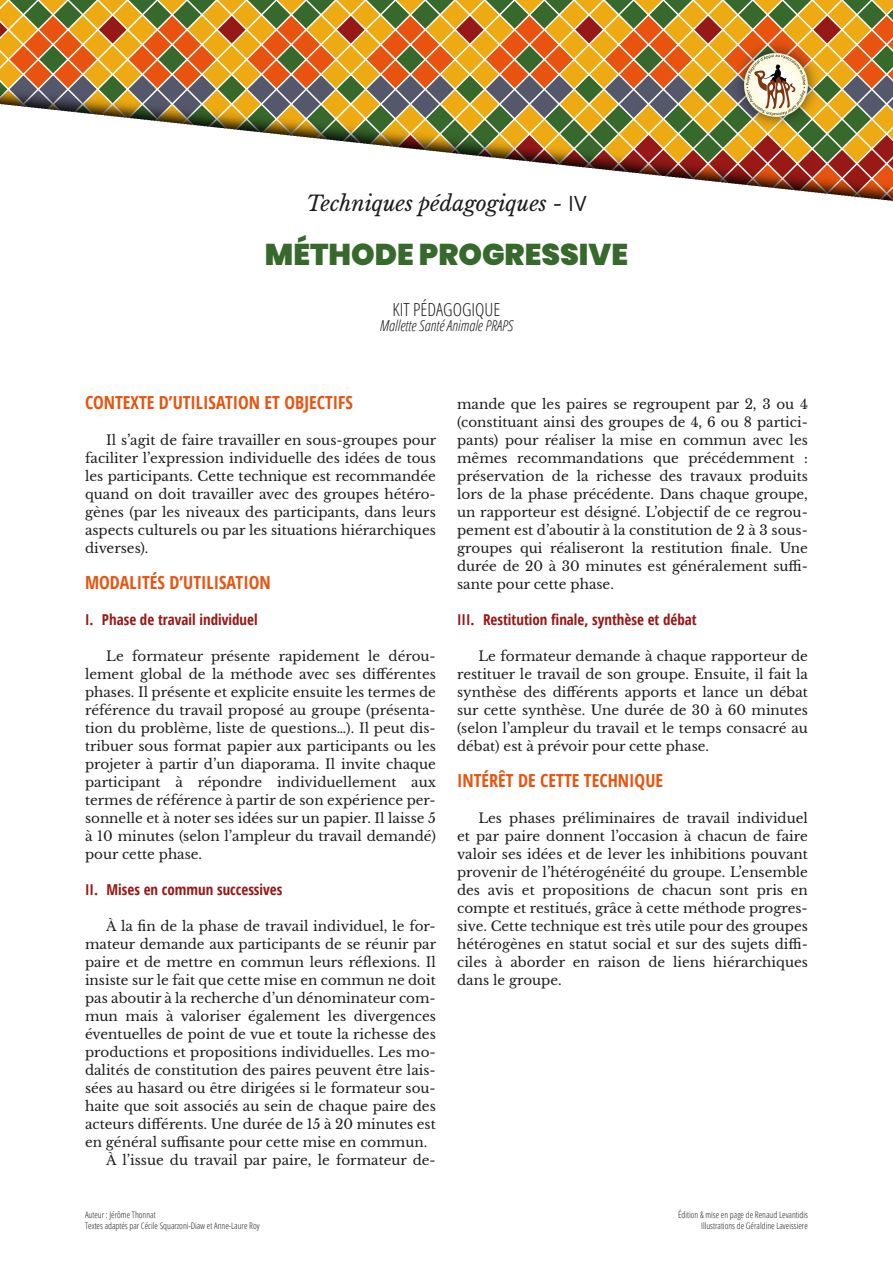
<style>
.page{position:relative;width:893px;height:1263px;background:#fff}
.page>*{position:absolute;margin:0;border:0;box-sizing:border-box;transform-origin:0 0}
.t1{font:900 30px "Poppins";color:#37682c}
.t2{font:italic 21px "Libre Baskerville";color:#1d1d1b}
.t3{font:700 condensed 18px "Open Sans";color:#e8540f}
.t4{font:300 condensed 18px "Open Sans";color:#1d1d1b}
.t5{font:700 condensed 15px "Open Sans";color:#971917}
.t6{font:italic 300 condensed 15px "Open Sans";color:#1d1d1b}
.t7{font:13.5px/18px "Libre Baskerville";color:#1d1d1b;text-align:justify}
.t8{font:300 condensed 9px/10.8px "Open Sans";color:#1d1d1b;text-align:right}
.s1{font-family:"Open Sans";font-style:normal}
</style>
<div class="page">
<img style="left:0;top:0;width:893px;height:201px">
<div style="left:730px;top:39px;width:92px;height:92px;background:#1d1d1b;opacity:.75"></div>
<div style="left:744px;top:53px;width:60px;height:48px;background:#fff;opacity:.75"></div>
<div style="left:745px;top:63px;width:63px;height:54px;background:#1d1d1b;opacity:.75"></div>
<h2 class="t2" style="left:306px;top:191px;width:282px">Techniques pédagogiques - <span class="s1">IV</span></h2>
<h1 class="t1" style="left:265px;top:237px;width:365px">MÉTHODE PROGRESSIVE</h1>
<h3 class="t4" style="left:393px;top:297px;width:109px">KIT PÉDAGOGIQUE</h3>
<p class="t6" style="left:380px;top:315px;width:135px">Mallette Santé Animale PRAPS</p>
<h3 class="t3" style="left:85px;top:390px;width:269px">CONTEXTE D’UTILISATION ET OBJECTIFS</h3>
<p class="t7" style="left:85px;top:431px;width:353px;text-indent:21px">Il s’agit de faire travailler en sous-groupes pour faciliter l’expression individuelle des idées de tous les participants. Cette technique est recommandée quand on doit travailler avec des groupes hétéro&shy;gènes (par les niveaux des participants, dans leurs aspects culturels ou par les situations hiérarchiques diverses).</p>
<h3 class="t3" style="left:85px;top:570px;width:187px">MODALITÉS D’UTILISATION</h3>
<p class="t5" style="left:85px;top:609px;width:174px">I. Phase de travail individuel</p>
<p class="t7" style="left:85px;top:647px;width:352px;text-indent:21px">Le formateur présente rapidement le dérou&shy;lement global de la méthode avec ses différentes phases. Il présente et explicite ensuite les termes de référence du travail proposé au groupe (présenta&shy;tion du problème, liste de questions…). Il peut dis&shy;tribuer sous format papier aux participants ou les projeter à partir d’un diaporama. Il invite chaque participant à répondre individuellement aux termes de référence à partir de son expérience per&shy;sonnelle et à noter ses idées sur un papier. Il laisse 5 à 10 minutes (selon l’ampleur du travail demandé) pour cette phase.</p>
<p class="t5" style="left:85px;top:879px;width:199px">II. Mises en commun successives</p>
<p class="t7" style="left:106px;top:917px;width:331px">À la fin de la phase de travail individuel, le for-</p>
<p class="t7" style="left:85px;top:935px;width:353px">mateur demande aux participants de se réunir par</p>
<p class="t7" style="left:85px;top:953px;width:352px">paire et de mettre en commun leurs réflexions. Il</p>
<p class="t7" style="left:85px;top:971px;width:352px">insiste sur le fait que cette mise en commun ne doit</p>
<p class="t7" style="left:85px;top:989px;width:352px">pas aboutir à la recherche d’un dénominateur com-</p>
<p class="t7" style="left:85px;top:1007px;width:352px">mun mais à valoriser également les divergences</p>
<p class="t7" style="left:85px;top:1025px;width:352px">éventuelles de point de vue et toute la richesse des</p>
<p class="t7" style="left:85px;top:1043px;width:352px">productions et propositions individuelles. Les mo-</p>
<p class="t7" style="left:85px;top:1061px;width:352px">dalités de constitution des paires peuvent être lais-</p>
<p class="t7" style="left:85px;top:1079px;width:352px">sées au hasard ou être dirigées si le formateur sou-</p>
<p class="t7" style="left:85px;top:1097px;width:352px">haite que soit associés au sein de chaque paire des</p>
<p class="t7" style="left:85px;top:1115px;width:352px">acteurs différents. Une durée de 15 à 20 minutes est</p>
<p class="t7" style="left:85px;top:1133px;width:344px">en général suffisante pour cette mise en commun.</p>
<p class="t7" style="left:106px;top:1151px;width:331px">À l’issue du travail par paire, le formateur de-</p>
<p class="t8" style="left:85px;top:1209px;width:176px;text-align:left">Auteur : Jérôme Thonnat<br>Textes adaptés par Cécile Squarzoni-Diaw et Anne-Laure Roy</p>
<p class="t7" style="left:457px;top:395px;width:352px">mande que les paires se regroupent par 2, 3 ou 4 (constituant ainsi des groupes de 4, 6 ou 8 partici&shy;pants) pour réaliser la mise en commun avec les mêmes recommandations que précédemment : préservation de la richesse des travaux produits lors de la phase précédente. Dans chaque groupe, un rapporteur est désigné. L’objectif de ce regrou&shy;pement est d’aboutir à la constitution de 2 à 3 sous&shy;groupes qui réaliseront la restitution finale. Une durée de 20 à 30 minutes est généralement suffi&shy;sante pour cette phase.</p>
<p class="t5" style="left:457px;top:609px;width:241px">III. Restitution finale, synthèse et débat</p>
<p class="t7" style="left:457px;top:647px;width:352px;text-indent:21px">Le formateur demande à chaque rapporteur de restituer le travail de son groupe. Ensuite, il fait la synthèse des différents apports et lance un débat sur cette synthèse. Une durée de 30 à 60 minutes (selon l’ampleur du travail et le temps consacré au débat) est à prévoir pour cette phase.</p>
<h3 class="t3" style="left:457px;top:768px;width:207px">INTÉRÊT DE CETTE TECHNIQUE</h3>
<p class="t7" style="left:457px;top:809px;width:352px;text-indent:21px">Les phases préliminaires de travail individuel et par paire donnent l’occasion à chacun de faire valoir ses idées et de lever les inhibitions pouvant provenir de l’hétérogénéité du groupe. L’ensemble des avis et propositions de chacun sont pris en compte et restitués, grâce à cette méthode progres&shy;sive. Cette technique est très utile pour des groupes hétérogènes en statut social et sur des sujets diffi&shy;ciles à aborder en raison de liens hiérarchiques dans le groupe.</p>
<p class="t8" style="left:678px;top:1209px;width:131px">Édition &amp; mise en page de Renaud Levantidis<br>Illustrations de Géraldine Laveissiere</p>
</div>
